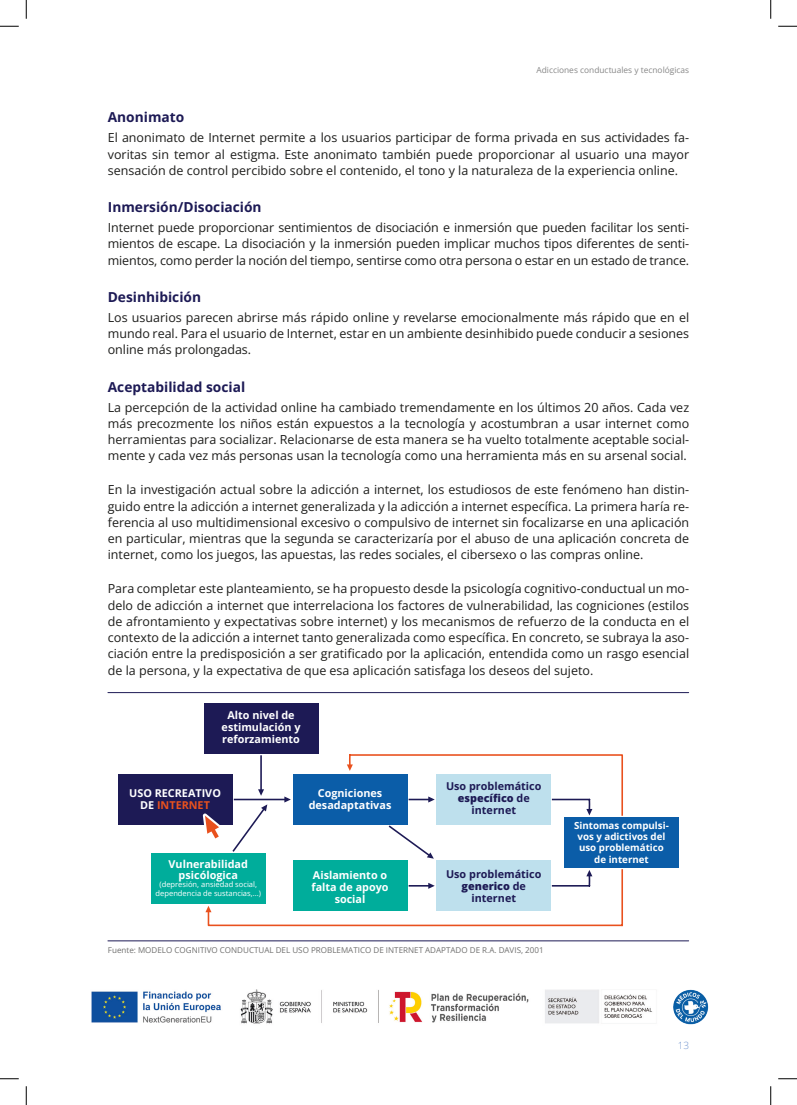
<style>
.page{position:relative;width:797px;height:1105px;background:#fff}
.page>*{position:absolute;margin:0;border:0;box-sizing:border-box;transform-origin:0 0}
.subtitulo{font:700 13.75px "Open Sans";color:#1d1a55}
.texto{font:12.5px/16.2px "Open Sans";color:#1d1d1b;text-align:justify}
.t1{font:700 10.75px/11.9px "Open Sans";color:#fff;text-align:center}
.t2{font:700 10.75px/11.9px "Open Sans";color:#1d1a55;text-align:center}
.t3{font:300 10px "Open Sans";color:#7295ce}
.t4{font:700 9.75px/11.4px "Open Sans";color:#fff;text-align:center}
.texto-2{font:8.38px "Open Sans";color:#878787}
.t5{font:8px "Open Sans";color:#70706f}
.t6{font:7.62px/8.6px "Open Sans";color:#fff;text-align:center}
.s1{color:#e9511e}
.s2{font-weight:800}
</style>
<div class="page">
<img style="left:91px;top:989px;width:561px;height:35px">
<img style="left:673px;top:989px;width:35px;height:36px">
<hr style="left:108px;top:692px;width:580px;height:1px;background:#1d1a55">
<hr style="left:108px;top:940px;width:580px;height:1px;background:#1d1a55">
<div style="left:118px;top:774px;width:114px;height:51px;background:#1d1a55"></div>
<div style="left:293px;top:774px;width:114px;height:51px;background:#0b5da8"></div>
<div style="left:293px;top:860px;width:114px;height:51px;background:#00ad9b"></div>
<div style="left:151px;top:853px;width:114px;height:50px;background:#00ad9b"></div>
<div style="left:436px;top:774px;width:115px;height:51px;background:#bee0ed"></div>
<div style="left:564px;top:817px;width:115px;height:51px;background:#0b5da8"></div>
<div style="left:436px;top:860px;width:115px;height:51px;background:#bee0ed"></div>
<div style="left:204px;top:703px;width:114px;height:51px;background:#1d1a55"></div>
<svg style="left:203px;top:813px;width:17px;height:26px"></svg>
<svg style="left:284px;top:796px;width:7px;height:6px"></svg>
<hr style="left:234px;top:799px;width:50px;height:1px;background:#1d1a55">
<svg style="left:232px;top:804px;width:35px;height:48px"></svg>
<svg style="left:388px;top:824px;width:46px;height:35px"></svg>
<svg style="left:258px;top:789px;width:6px;height:7px"></svg>
<hr style="left:260px;top:756px;width:2px;height:33px;background:#1d1a55">
<svg style="left:205px;top:868px;width:418px;height:59px"></svg>
<svg style="left:347px;top:754px;width:276px;height:62px"></svg>
<svg style="left:0;top:25px;width:19px;height:2px"></svg>
<svg style="left:778px;top:25px;width:19px;height:2px"></svg>
<svg style="left:0;top:1078px;width:19px;height:1px"></svg>
<svg style="left:778px;top:1078px;width:19px;height:1px"></svg>
<svg style="left:25px;top:0;width:2px;height:19px"></svg>
<svg style="left:25px;top:1086px;width:2px;height:19px"></svg>
<svg style="left:770px;top:0;width:1px;height:19px"></svg>
<svg style="left:770px;top:1086px;width:1px;height:19px"></svg>
<p class="texto-2" style="left:536px;top:64px;width:154px">Adicciones conductuales y tecnológicas</p>
<p class="subtitulo" style="left:108px;top:108px;width:78px">Anonimato</p>
<p class="texto" style="left:108px;top:129px;width:583px">El anonimato de Internet permite a los usuarios participar de forma privada en sus actividades fa&shy;voritas sin temor al estigma. Este anonimato también puede proporcionar al usuario una mayor sensación de control percibido sobre el contenido, el tono y la naturaleza de la experiencia online.</p>
<p class="subtitulo" style="left:108px;top:198px;width:155px">Inmersión/Disociación</p>
<p class="texto" style="left:108px;top:219px;width:583px">Internet puede proporcionar sentimientos de disociación e inmersión que pueden facilitar los senti&shy;mientos de escape. La disociación y la inmersión pueden implicar muchos tipos diferentes de senti&shy;mientos, como perder la noción del tiempo, sentirse como otra persona o estar en un estado de trance.</p>
<p class="subtitulo" style="left:108px;top:287px;width:95px">Desinhibición</p>
<p class="texto" style="left:108px;top:309px;width:583px">Los usuarios parecen abrirse más rápido online y revelarse emocionalmente más rápido que en el mundo real. Para el usuario de Internet, estar en un ambiente desinhibido puede conducir a sesiones online más prolongadas.</p>
<p class="subtitulo" style="left:108px;top:377px;width:139px">Aceptabilidad social</p>
<p class="texto" style="left:108px;top:399px;width:583px">La percepción de la actividad online ha cambiado tremendamente en los últimos 20 años. Cada vez más precozmente los niños están expuestos a la tecnología y acostumbran a usar internet como herramientas para socializar. Relacionarse de esta manera se ha vuelto totalmente aceptable social&shy;mente y cada vez más personas usan la tecnología como una herramienta más en su arsenal social.</p>
<p class="texto" style="left:108px;top:481px;width:583px">En la investigación actual sobre la adicción a internet, los estudiosos de este fenómeno han distin&shy;guido entre la adicción a internet generalizada y la adicción a internet específica. La primera haría re&shy;ferencia al uso multidimensional excesivo o compulsivo de internet sin focalizarse en una aplicación en particular, mientras que la segunda se caracterizaría por el abuso de una aplicación concreta de internet, como los juegos, las apuestas, las redes sociales, el cibersexo o las compras online.</p>
<p class="texto" style="left:108px;top:580px;width:583px">Para completar este planteamiento, se ha propuesto desde la psicología cognitivo-conductual un mo&shy;delo de adicción a internet que interrelaciona los factores de vulnerabilidad, las cogniciones (estilos de afrontamiento y expectativas sobre internet) y los mecanismos de refuerzo de la conducta en el contexto de la adicción a internet tanto generalizada como específica. En concreto, se subraya la aso&shy;ciación entre la predisposición a ser gratificado por la aplicación, entendida como un rasgo esencial de la persona, y la expectativa de que esa aplicación satisfaga los deseos del sujeto.</p>
<p class="t1" style="left:222px;top:709px;width:80px">Alto nivel de estimulación y reforzamiento</p>
<p class="t1" style="left:129px;top:787px;width:93px">USO RECREATIVO<br>DE <span class="s1">INTERNET</span></p>
<p class="t1" style="left:309px;top:787px;width:84px">Cogniciones desadaptativas</p>
<p class="t2" style="left:446px;top:780px;width:97px">Uso problemático <span class="s2">específico</span> de internet</p>
<p class="t1" style="left:169px;top:858px;width:81px;line-height:10.8px">Vulnerabilidad psicólogica</p>
<p class="t6" style="left:155px;top:880px;width:107px">(depresión, ansiedad social, dependencia de sustancias,...)</p>
<p class="t1" style="left:311px;top:869px;width:78px">Aislamiento o falta de apoyo social</p>
<p class="t2" style="left:446px;top:868px;width:97px">Uso problemático <span class="s2">generico</span> de internet</p>
<p class="t5" style="left:108px;top:945px;width:437px">Fuente: MODELO COGNITIVO CONDUCTUAL DEL USO PROBLEMATICO DE INTERNET ADAPTADO DE R.A. DAVIS, 2001</p>
<p class="t4" style="left:574px;top:819px;width:96px">Sintomas compulsi&shy;vos y adictivos del uso problemático de internet</p>
<p class="t3" style="left:677px;top:1039px;width:13px">13</p>
</div>
